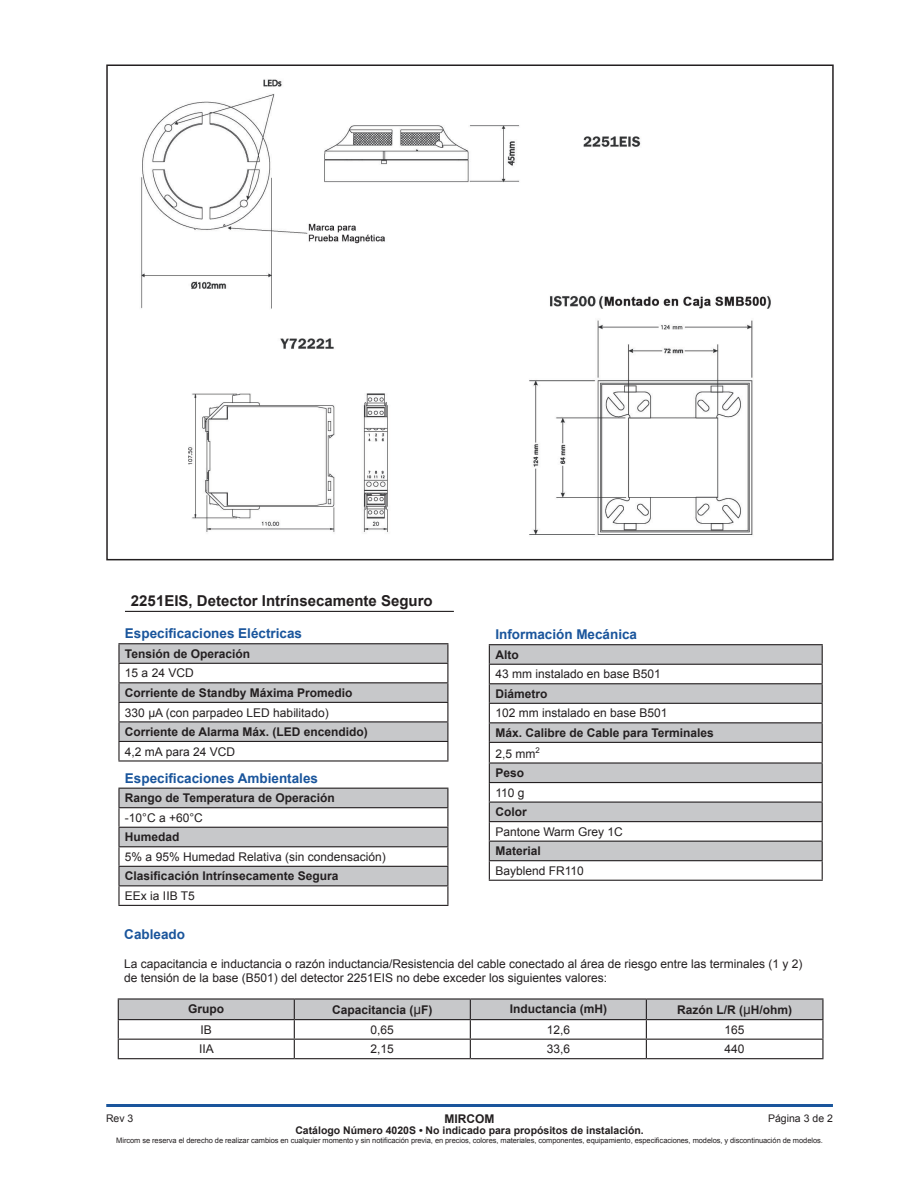
<style>
.page{position:relative;width:918px;height:1188px;background:#fff}
.page>*{position:absolute;margin:0;border:0;box-sizing:border-box;transform-origin:0 0}
.t1{font:700 15px "Arial";color:#231f20}
.t2{font:700 13.5px "Arial";color:#1a559c}
.t3{font:12px/14.4px "Arial";color:#231f20}
.t4{font:700 12px "Arial";color:#231f20}
.t5{font:700 10.5px "Arial";color:#231f20}
.t6{font:10.5px "Arial";color:#231f20}
.t7{font:7.5px "Arial";letter-spacing:-.01em;color:#231f20}
.s1{font-weight:400;font-size:13.5px}
</style>
<div class="page">
<img style="left:141px;top:79px;width:630px;height:456px">
<div style="left:106px;top:64px;width:728px;height:496px;border:2px solid #231f20"></div>
<hr style="left:106px;top:1104px;width:727px;height:3px;background:#1a559c">
<hr style="left:118px;top:643px;width:330px;height:1px;background:#231f20">
<svg style="left:118px;top:644px;width:330px;height:116px"></svg>
<hr style="left:118px;top:760px;width:330px;height:2px;background:#231f20">
<hr style="left:125px;top:611px;width:329px;height:1px;background:#231f20">
<svg style="left:118px;top:788px;width:330px;height:117px"></svg>
<hr style="left:118px;top:905px;width:330px;height:1px;background:#231f20">
<svg style="left:490px;top:645px;width:332px;height:215px;fill:#c7c8ca"></svg>
<hr style="left:489px;top:644px;width:334px;height:1px;background:#231f20">
<hr style="left:489px;top:664px;width:334px;height:1px;background:#231f20">
<hr style="left:489px;top:683px;width:334px;height:1px;background:#231f20">
<hr style="left:489px;top:703px;width:334px;height:1px;background:#231f20">
<hr style="left:489px;top:722px;width:334px;height:1px;background:#231f20">
<hr style="left:489px;top:742px;width:334px;height:1px;background:#231f20">
<hr style="left:489px;top:762px;width:334px;height:2px;background:#231f20">
<hr style="left:489px;top:782px;width:334px;height:1px;background:#231f20">
<hr style="left:489px;top:802px;width:334px;height:1px;background:#231f20">
<hr style="left:489px;top:821px;width:334px;height:1px;background:#231f20">
<hr style="left:489px;top:841px;width:334px;height:1px;background:#231f20">
<hr style="left:489px;top:860px;width:334px;height:1px;background:#231f20">
<svg style="left:489px;top:645px;width:1px;height:235px"></svg>
<svg style="left:822px;top:645px;width:1px;height:235px"></svg>
<hr style="left:489px;top:880px;width:334px;height:1px;background:#231f20">
<hr style="left:118px;top:998px;width:176px;height:2px;background:#231f20">
<hr style="left:294px;top:998px;width:176px;height:2px;background:#231f20">
<hr style="left:470px;top:998px;width:176px;height:2px;background:#231f20">
<hr style="left:646px;top:998px;width:177px;height:2px;background:#231f20">
<svg style="left:118px;top:999px;width:706px;height:59px"></svg>
<hr style="left:118px;top:1058px;width:176px;height:1px;background:#231f20">
<hr style="left:294px;top:1058px;width:176px;height:1px;background:#231f20">
<hr style="left:470px;top:1058px;width:176px;height:1px;background:#231f20">
<hr style="left:646px;top:1058px;width:177px;height:1px;background:#231f20">
<p class="t1" style="left:131px;top:591px;width:303px">2251EIS, Detector Intrínsecamente Seguro</p>
<p class="t2" style="left:125px;top:625px;width:179px">Especificaciones Eléctricas</p>
<p class="t4" style="left:125px;top:646px;width:127px">Tensión de Operación</p>
<p class="t3" style="left:125px;top:666px;width:70px">15 a 24 VCD</p>
<p class="t4" style="left:125px;top:685px;width:229px">Corriente de Standby Máxima Promedio</p>
<p class="t3" style="left:125px;top:705px;width:205px">330 µA (con parpadeo LED habilitado)</p>
<p class="t4" style="left:125px;top:724px;width:244px">Corriente de Alarma Máx. (LED encendido)</p>
<p class="t3" style="left:125px;top:744px;width:112px">4,2 mA para 24 VCD</p>
<p class="t2" style="left:125px;top:769px;width:195px">Especificaciones Ambientales</p>
<p class="t4" style="left:125px;top:790px;width:211px">Rango de Temperatura de Operación</p>
<p class="t3" style="left:125px;top:811px;width:79px">-10°C a +60°C</p>
<p class="t4" style="left:125px;top:829px;width:56px">Humedad</p>
<p class="t3" style="left:125px;top:850px;width:262px">5% a 95% Humedad Relativa (sin condensación)</p>
<p class="t4" style="left:125px;top:868px;width:215px">Clasificación Intrínsecamente Segura</p>
<p class="t3" style="left:125px;top:889px;width:71px">EEx ia IIB T5</p>
<p class="t2" style="left:495px;top:626px;width:143px">Información Mecánica</p>
<p class="t4" style="left:495px;top:647px;width:25px">Alto</p>
<p class="t3" style="left:495px;top:667px;width:167px">43 mm instalado en base B501</p>
<p class="t4" style="left:495px;top:686px;width:54px">Diámetro</p>
<p class="t3" style="left:495px;top:706px;width:174px">102 mm instalado en base B501</p>
<p class="t4" style="left:495px;top:725px;width:220px">Máx. Calibre de Cable para Terminales</p>
<p class="t3" style="left:495px;top:746px;width:46px">2,5 mm<sup>2</sup></p>
<p class="t4" style="left:495px;top:765px;width:30px">Peso</p>
<p class="t3" style="left:495px;top:785px;width:31px">110 g</p>
<p class="t4" style="left:495px;top:804px;width:33px">Color</p>
<p class="t3" style="left:495px;top:824px;width:129px">Pantone Warm Grey 1C</p>
<p class="t4" style="left:495px;top:843px;width:47px">Material</p>
<p class="t3" style="left:495px;top:864px;width:90px">Bayblend FR110</p>
<p class="t2" style="left:124px;top:925px;width:62px">Cableado</p>
<p class="t3" style="left:124px;top:956px;width:680px">La capacitancia e inductancia o razón inductancia/Resistencia del cable conectado al área de riesgo entre las terminales (1 y 2) de tensión de la base (B501) del detector 2251EIS no debe exceder los siguientes valores:</p>
<p class="t4" style="left:188px;top:1001px;width:37px">Grupo</p>
<p class="t4" style="left:332px;top:1002px;width:102px">Capacitancia (<span class="s1">µ</span>F)</p>
<p class="t4" style="left:510px;top:1001px;width:99px">Inductancia (mH)</p>
<p class="t4" style="left:677px;top:1002px;width:117px">Razón L/R (<span class="s1">µ</span>H/ohm)</p>
<p class="t3" style="left:201px;top:1022px;width:13px">IB</p>
<p class="t3" style="left:371px;top:1022px;width:25px">0,65</p>
<p class="t3" style="left:547px;top:1022px;width:25px">12,6</p>
<p class="t3" style="left:725px;top:1022px;width:22px">165</p>
<p class="t3" style="left:199px;top:1042px;width:16px">IIA</p>
<p class="t3" style="left:371px;top:1042px;width:25px">2,15</p>
<p class="t3" style="left:547px;top:1042px;width:25px">33,6</p>
<p class="t3" style="left:725px;top:1042px;width:22px">440</p>
<p class="t6" style="left:106px;top:1112px;width:29px">Rev 3</p>
<p class="t4" style="left:445px;top:1111px;width:51px">MIRCOM</p>
<p class="t6" style="left:768px;top:1112px;width:66px">Página 3 de 2</p>
<p class="t5" style="left:295px;top:1123px;width:350px">Catálogo Número 4020S • No indicado para propósitos de instalación.</p>
<p class="t7" style="left:116px;top:1135px;width:708px">Mircom se reserva el derecho de realizar cambios en cualquier momento y sin notificación previa, en precios, colores, materiales, componentes, equipamiento, especificaciones, modelos, y discontinuación de modelos.</p>
</div>
